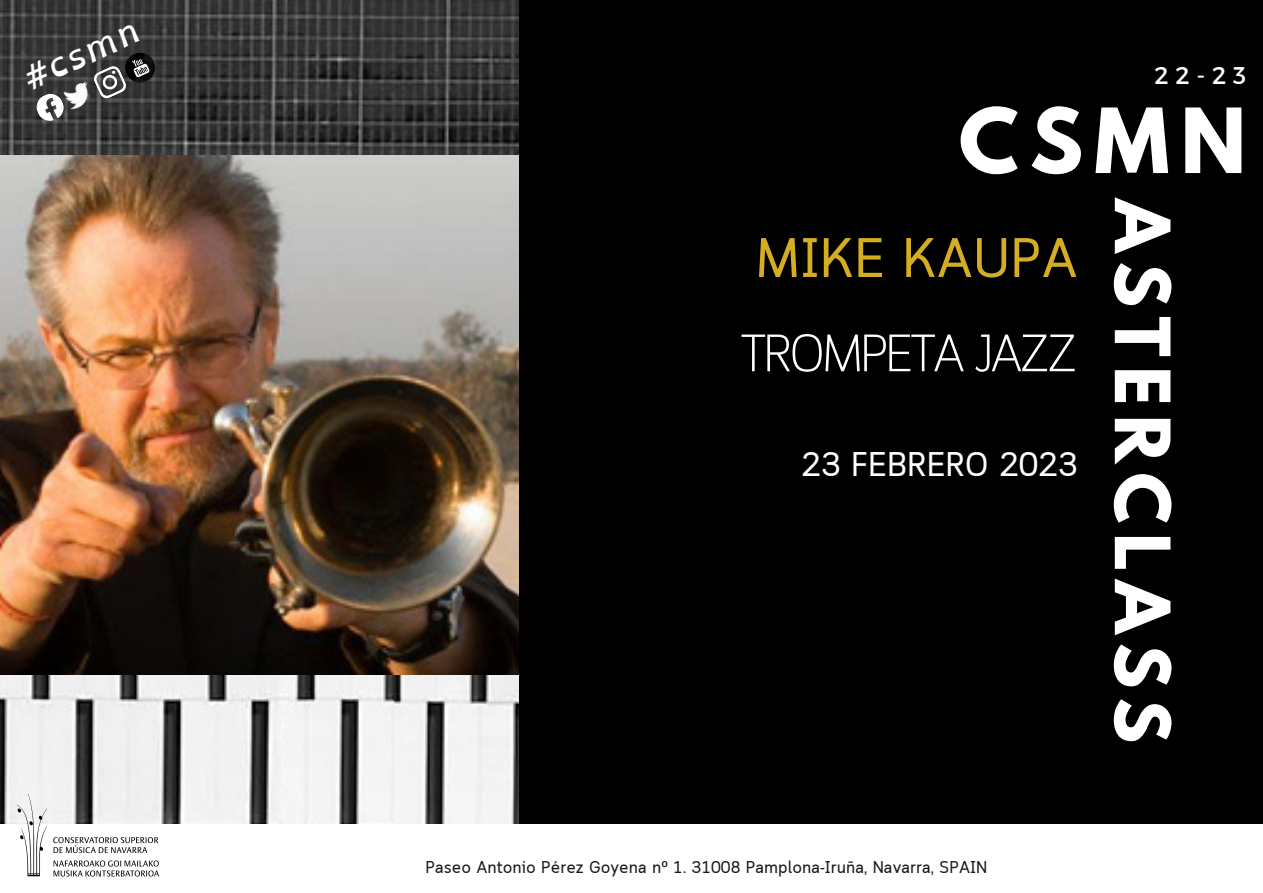
<style>
.page{position:relative;width:1263px;height:893px;background:#000}
.page>*{position:absolute;margin:0;border:0;box-sizing:border-box;transform-origin:0 0}
.t1{font:700 79.43px "League Spartan";color:#fff}
.t2{font:700 67.5px "League Spartan";letter-spacing:.14em;color:#fff}
.t3{font:700 55.5px "Cloud Loop";color:#d4ad23}
.t4{font:52.43px "Cloud Loop";letter-spacing:-.07em;color:#fff}
.t5{font:italic 700 34.8px "Open Dyslexic";color:#fff}
.t6{font:700 34.05px "Cloud Loop";color:#fff}
.t7{font:24.15px "Montserrat";color:#fff}
.t8{font:700 17.02px "Cloud Loop";color:#1a1a1a}
</style>
<div class="page">
<img style="left:0;top:0;width:519px;height:824px">
<div style="left:0;top:824px;width:1263px;height:69px;background:#fff"></div>
<img style="left:61px;top:78px;width:36px;height:35px">
<svg style="left:91px;top:48px;width:70px;height:53px;background:#494949"></svg>
<svg style="left:32px;top:89px;width:36px;height:36px"></svg>
<img style="left:0;top:156px;width:519px;height:518px">
<img style="left:12px;top:791px;width:152px;height:86px">
<h3 class="t5" style="left:11px;top:52px;width:127px;rotate:-25deg">#csmn</h3>
<h3 class="t7" style="left:1154px;top:60px;width:93px">22-23</h3>
<h1 class="t1" style="left:959px;top:102px;width:289px">CSMN</h1>
<h2 class="t2" style="left:1175px;top:199px;width:545px;rotate:90deg">ASTERCLASS</h2>
<h3 class="t3" style="left:755px;top:226px;width:324px">MIKE KAUPA</h3>
<h3 class="t4" style="left:740px;top:319px;width:339px">TROMPETA JAZZ</h3>
<h3 class="t6" style="left:801px;top:444px;width:278px">23 FEBRERO 2023</h3>
<p class="t8" style="left:425px;top:857px;width:563px">Paseo Antonio Pérez Goyena nº 1. 31008 Pamplona-Iruña, Navarra, SPAIN</p>
</div>
